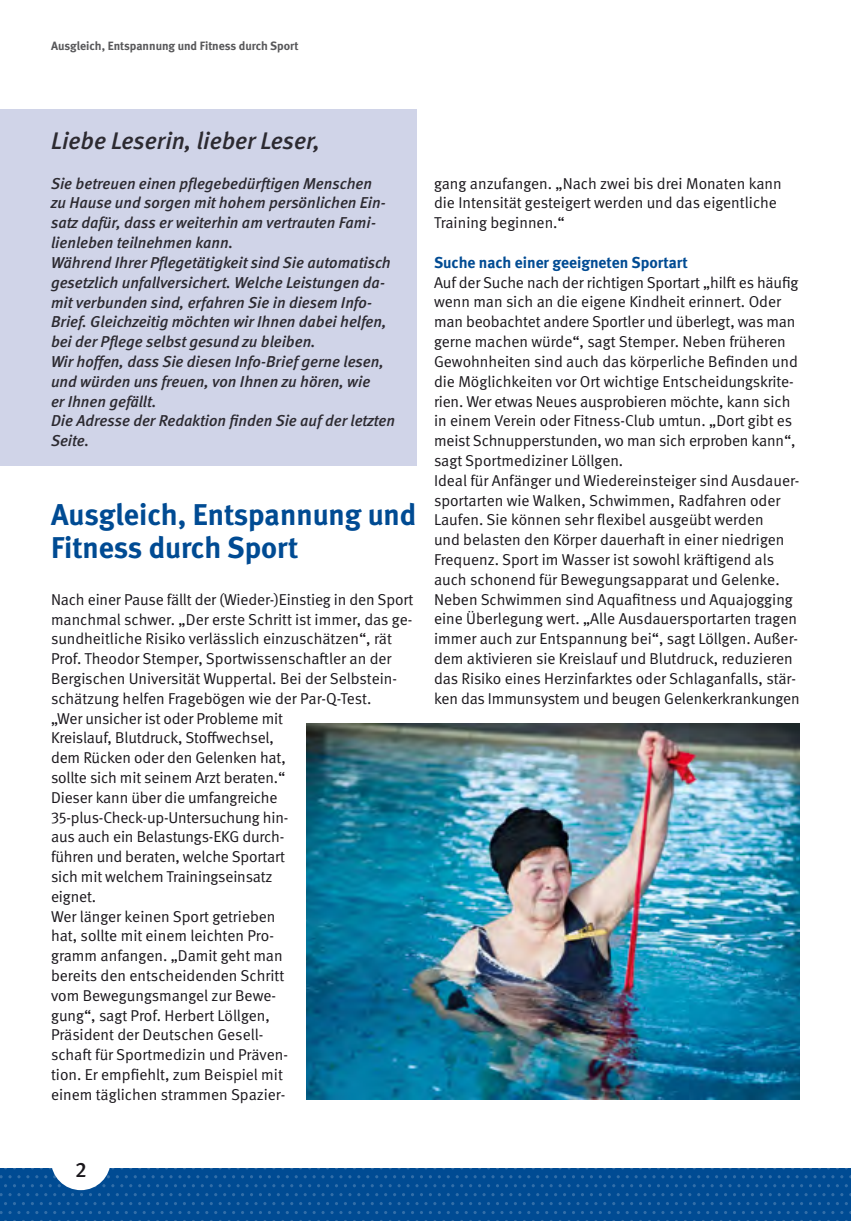
<style>
.page{position:relative;width:851px;height:1221px;background:#fff}
.page>*{position:absolute;margin:0;border:0;box-sizing:border-box;transform-origin:0 0}
.t1{font:700 30px/33px "DGUV Meta";color:#004b93}
.t2{font:italic 500 24px "DGUV Meta";color:#1a171c}
.t3{font:500 21px "DGUV Meta";color:#1a171c}
.t4{font:15.75px/19.8px "DGUV Meta";letter-spacing:-.005em;color:#1a171c}
.t5{font:italic 500 15.75px/19.8px "DGUV Meta";color:#1a171c}
.t6{font:700 15.75px "DGUV Meta";color:#004b93}
.t7{font:700 12px "DGUV Meta";color:#58585a}
</style>
<div class="page">
<div style="left:0;top:1167px;width:850px;height:53px;background:#004b93"></div>
<svg style="left:639px;top:1167px;width:38px;height:2px"></svg>
<svg style="left:496px;top:1167px;width:38px;height:2px"></svg>
<svg style="left:353px;top:1167px;width:38px;height:2px"></svg>
<svg style="left:210px;top:1167px;width:38px;height:2px"></svg>
<svg style="left:339px;top:1175px;width:374px;height:38px"></svg>
<svg style="left:0;top:1175px;width:338px;height:38px"></svg>
<svg style="left:791px;top:1167px;width:38px;height:2px"></svg>
<svg style="left:715px;top:1175px;width:135px;height:38px"></svg>
<div style="left:51px;top:1130px;width:60px;height:59px;background:#fff;border-radius:50%"></div>
<div style="left:0;top:109px;width:417px;height:357px;background:#d0d4e8"></div>
<img style="left:306px;top:723px;width:493px;height:376px">
<p class="t7" style="left:51px;top:39px;width:249px">Ausgleich, Entspannung und Fitness durch Sport</p>
<h2 class="t2" style="left:51px;top:126px;width:271px">Liebe Leserin, lieber Leser,</h2>
<p class="t5" style="left:51px;top:174px;width:345px">Sie betreuen einen pflegebedürftigen Menschen<br>zu Hause und sorgen mit hohem persönlichen Ein&shy;satz dafür, dass er weiterhin am vertrauten Fami&shy;lienleben teilnehmen kann.<br>Während Ihrer Pflegetätigkeit sind Sie automatisch gesetzlich unfallversichert. Welche Leistungen da&shy;mit verbunden sind, erfahren Sie in diesem Info-Brief. Gleichzeitig möchten wir Ihnen dabei helfen, bei der Pflege selbst gesund zu bleiben.<br>Wir hoffen, dass Sie diesen Info-Brief gerne lesen, und würden uns freuen, von Ihnen zu hören, wie<br>er Ihnen gefällt.<br>Die Adresse der Redaktion finden Sie auf der letzten Seite.</p>
<h1 class="t1" style="left:51px;top:499px;width:367px">Ausgleich, Entspannung und<br>Fitness durch Sport</h1>
<p class="t4" style="left:51px;top:589px;width:363px">Nach einer Pause fällt der (Wieder-)Einstieg in den Sport manchmal schwer. „Der erste Schritt ist immer, das ge&shy;sundheitliche Risiko verlässlich einzuschätzen“, rät Prof. Theodor Stemper, Sportwissenschaftler an der Bergischen Universität Wuppertal. Bei der Selbstein&shy;schätzung helfen Fragebögen wie der Par-Q-Test.<br>„Wer unsicher ist oder Probleme mit<br>Kreislauf, Blutdruck, Stoffwechsel,<br>dem Rücken oder den Gelenken hat,<br>sollte sich mit seinem Arzt beraten.“<br>Dieser kann über die umfangreiche 35-plus-Check-up-Untersuchung hin-<br>aus auch ein Belastungs-EKG durch-<br>führen und beraten, welche Sportart<br>sich mit welchem Trainingseinsatz<br>eignet.<br>Wer länger keinen Sport getrieben<br>hat, sollte mit einem leichten Pro-<br>gramm anfangen. „Damit geht man<br>bereits den entscheidenden Schritt<br>vom Bewegungsmangel zur Bewe-<br>gung“, sagt Prof. Herbert Löllgen,<br>Präsident der Deutschen Gesell-<br>schaft für Sportmedizin und Präven-<br>tion. Er empfiehlt, zum Beispiel mit<br>einem täglichen strammen Spazier-</p>
<p class="t4" style="left:434px;top:174px;width:349px">gang anzufangen. „Nach zwei bis drei Monaten kann die Intensität gesteigert werden und das eigentliche<br>Training beginnen.“</p>
<p class="t6" style="left:434px;top:253px;width:255px">Suche nach einer geeigneten Sportart</p>
<p class="t4" style="left:434px;top:273px;width:367px">Auf der Suche nach der richtigen Sportart „hilft es häufig wenn man sich an die eigene Kindheit erinnert. Oder man beobachtet andere Sportler und überlegt, was man gerne machen würde“, sagt Stemper. Neben früheren Gewohnheiten sind auch das körperliche Befinden und die Möglichkeiten vor Ort wichtige Entscheidungskrite&shy;rien. Wer etwas Neues ausprobieren möchte, kann sich in einem Verein oder Fitness-Club umtun. „Dort gibt es meist Schnupperstunden, wo man sich erproben kann“, sagt Sportmediziner Löllgen.<br>Ideal für Anfänger und Wiedereinsteiger sind Ausdauer&shy;sportarten wie Walken, Schwimmen, Radfahren oder Laufen. Sie können sehr flexibel ausgeübt werden<br>und belasten den Körper dauerhaft in einer niedrigen Frequenz. Sport im Wasser ist sowohl kräftigend als auch schonend für Bewegungsapparat und Gelenke.<br>Neben Schwimmen sind Aquafitness und Aquajogging eine Überlegung wert. „Alle Ausdauersportarten tragen immer auch zur Entspannung bei“, sagt Löllgen. Außer&shy;dem aktivieren sie Kreislauf und Blutdruck, reduzieren das Risiko eines Herzinfarktes oder Schlaganfalls, stär&shy;ken das Immunsystem und beugen Gelenkerkrankungen</p>
<h3 class="t3" style="left:75px;top:1157px;width:13px">2</h3>
</div>
